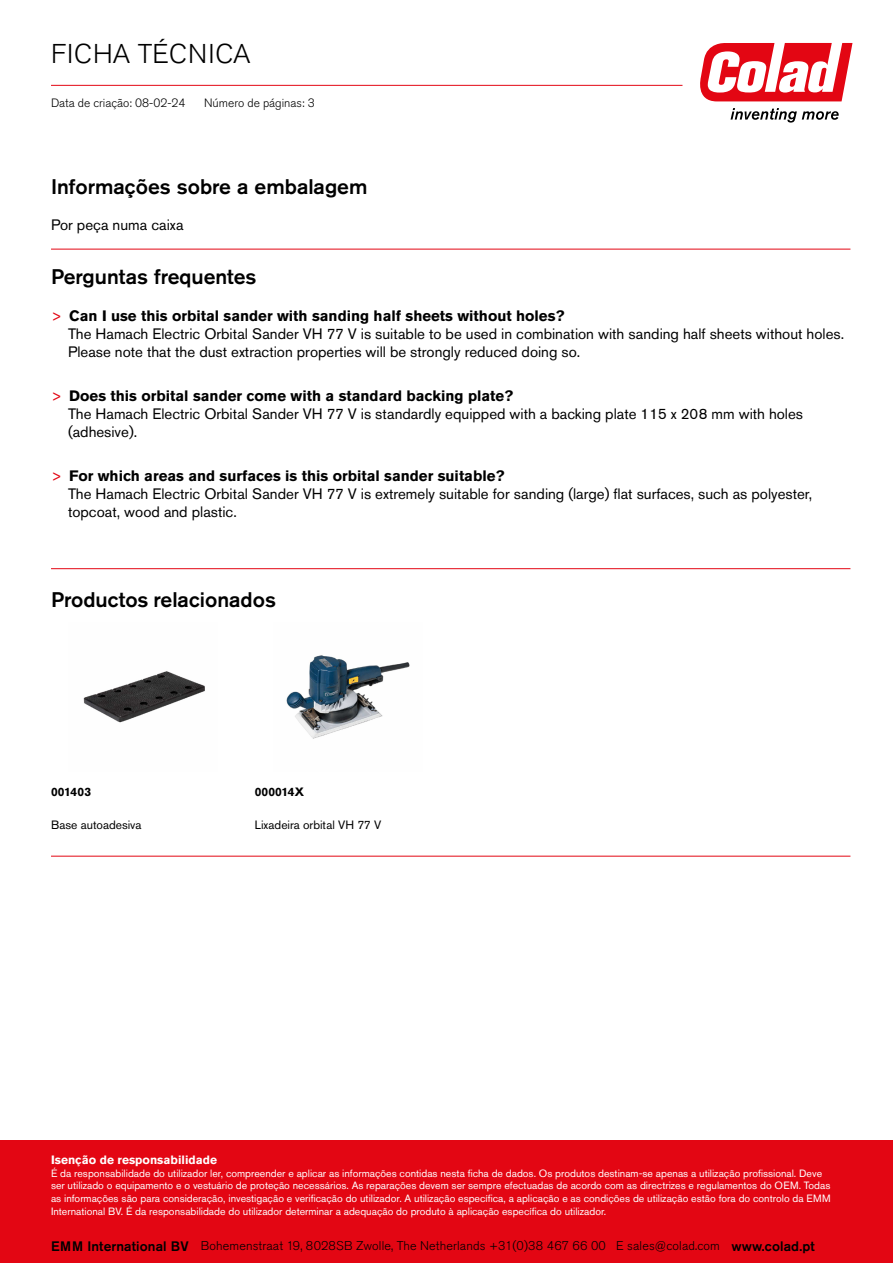
<style>
.page{position:relative;width:893px;height:1263px;background:#fff}
.page>*{position:absolute;margin:0;border:0;box-sizing:border-box;transform-origin:0 0}
.t1{font:300 27px "Akzidenz Grotesk Pro";letter-spacing:.03em;color:#000}
.t2{font:500 21px "Akzidenz Grotesk Pro";color:#000}
.t3{font:15px/18px "Akzidenz Grotesk Pro";color:#000}
.t4{font:300 12.6px "Akzidenz Grotesk Pro";letter-spacing:.01em;color:#000}
.t5{font:300 12px "Akzidenz Grotesk Pro";color:#000}
.t6{font:12px "Akzidenz Grotesk Pro";color:#000}
.t7{font:700 12px "Akzidenz Grotesk Pro";color:#fff}
.t8{font:700 12px "Akzidenz Grotesk Pro";color:#000}
.t9{font:10.5px/12.9px "Akzidenz Grotesk Pro";color:#fff}
.s1{color:#e30613}
.s2{font-weight:700}
.s3{font-weight:500;font-size:13.65px}
</style>
<div class="page">
<svg style="left:700px;top:43px;width:152px;height:58px"></svg>
<svg style="left:731px;top:108px;width:108px;height:15px"></svg>
<hr style="left:51px;top:85px;width:631px;height:1px;background:#e30613">
<hr style="left:51px;top:249px;width:799px;height:1px;background:#e30613">
<hr style="left:51px;top:568px;width:799px;height:1px;background:#e30613">
<img style="left:83px;top:671px;width:122px;height:52px">
<img style="left:286px;top:655px;width:124px;height:84px">
<hr style="left:51px;top:856px;width:799px;height:1px;background:#e30613">
<div style="left:0;top:1141px;width:893px;height:122px;background:#e30613"></div>
<h1 class="t1" style="left:51px;top:36px;width:201px">FICHA TÉCNICA</h1>
<p class="t5" style="left:204px;top:95px;width:112px">Número de páginas: 3</p>
<p class="t5" style="left:51px;top:95px;width:136px">Data de criação: 08-02-24</p>
<h2 class="t2" style="left:51px;top:173px;width:318px">Informações sobre a embalagem</h2>
<p class="t3" style="left:51px;top:216px;width:134px">Por peça numa caixa</p>
<h2 class="t2" style="left:51px;top:263px;width:207px">Perguntas frequentes</h2>
<p class="t3" style="left:68px;top:307px;width:778px;text-indent:-17px"><span class="s1">&gt;</span> <span class="s2">Can I use this orbital sander with sanding half sheets without holes?<br></span>The Hamach Electric Orbital Sander VH 77 V is suitable to be used in combination with sanding half sheets without holes.<br>Please note that the dust extraction properties will be strongly reduced doing so.</p>
<p class="t3" style="left:68px;top:387px;width:737px;text-indent:-17px"><span class="s1">&gt;</span> <span class="s2">Does this orbital sander come with a standard backing plate?<br></span>The Hamach Electric Orbital Sander VH 77 V is standardly equipped with a backing plate 115 x 208 mm with holes (adhesive).</p>
<p class="t3" style="left:68px;top:467px;width:746px;text-indent:-17px"><span class="s1">&gt;</span> <span class="s2">For which areas and surfaces is this orbital sander suitable?<br></span>The Hamach Electric Orbital Sander VH 77 V is extremely suitable for sanding (large) flat surfaces, such as polyester, topcoat, wood and plastic.</p>
<h2 class="t2" style="left:51px;top:586px;width:226px">Productos relacionados</h2>
<p class="t8" style="left:51px;top:784px;width:42px">001403</p>
<p class="t8" style="left:255px;top:784px;width:51px">000014X</p>
<p class="t6" style="left:51px;top:816px;width:92px">Base autoadesiva</p>
<p class="t6" style="left:255px;top:816px;width:128px">Lixadeira orbital VH 77 V</p>
<p class="t7" style="left:51px;top:1152px;width:167px">Isenção de responsabilidade</p>
<p class="t9" style="left:51px;top:1166px;width:781px">É da responsabilidade do utilizador ler, compreender e aplicar as informações contidas nesta ficha de dados. Os produtos destinam-se apenas a utilização profissional. Deve ser utilizado o equipamento e o vestuário de proteção necessários. As reparações devem ser sempre efectuadas de acordo com as directrizes e regulamentos do OEM. Todas as informações são para consideração, investigação e verificação do utilizador. A utilização específica, a aplicação e as condições de utilização estão fora do controlo da EMM International BV. É da responsabilidade do utilizador determinar a adequação do produto à aplicação específica do utilizador.</p>
<p class="t4" style="left:51px;top:1238px;width:765px"><span class="s3">EMM International BV</span> Bohemenstraat 19, 8028SB Zwolle, The Netherlands +31(0)38 467 66 00 E sales@colad.com <span class="s3">www.colad.pt</span></p>
</div>
